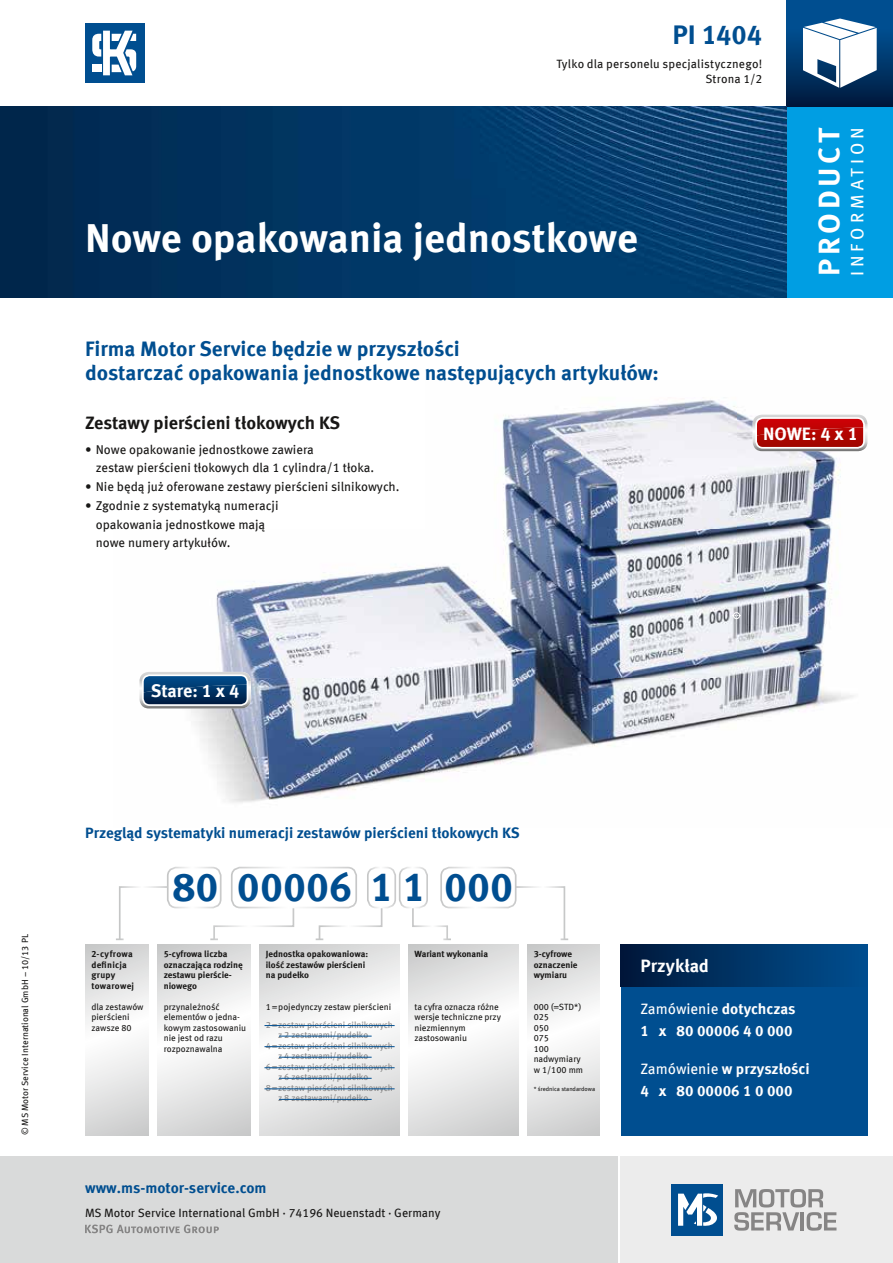
<style>
.page{position:relative;width:893px;height:1263px;background:#fff}
.page>*{position:absolute;margin:0;border:0;box-sizing:border-box;transform-origin:0 0}
.t1{font:700 40.5px "Meta OFC";letter-spacing:-.005em;color:#fff}
.t2{font:700 40.5px "Meta OFC";color:#004e90}
.t3{font:700 30px "Meta OFC";letter-spacing:.125em;color:#fff}
.t4{font:700 27px "Meta OFC";letter-spacing:-.005em;color:#004e90}
.t5{font:700 21px/24px "Meta OFC";color:#004e90}
.t6{font:700 18px "Meta OFC";letter-spacing:-.005em;color:#181716}
.t7{font:700 18px "Meta OFC";color:#fff}
.t8{font:18px "Meta OFC";letter-spacing:.225em;color:#fff}
.t9{font:700 15px "Meta OFC";color:#004e90}
.t10{font:700 15px/22.5px "Meta OFC";color:#fff}
.t11{font:12.75px/18.8px "Meta OFC";color:#181716}
.t12{font:12px/15px "Meta OFC";color:#181716;text-align:right}
.t13{font:9px/10.5px "Meta OFC";letter-spacing:-.005em;color:#181716}
.t14{font:9px "Meta OFC";letter-spacing:-.005em;color:#868585}
.t15{font:700 9px/10.5px "Meta OFC";color:#181716}
.t16{font:700 9px/10.5px "Meta OFC";letter-spacing:.025em;color:#181716}
.t17{font:6px "Meta OFC";color:#181716}
.s1{font-weight:400}
</style>
<div class="page">
<div style="left:621px;top:1157px;width:272px;height:106px;background:#ececec"></div>
<div style="left:0;top:1157px;width:617px;height:106px;background:#d9dada"></div>
<div style="left:672px;top:1184px;width:51px;height:51px;background:#004e90"></div>
<svg style="left:678px;top:1193px;width:40px;height:33px"></svg>
<svg style="left:734px;top:1189px;width:102px;height:42px"></svg>
<div style="left:787px;top:106px;width:106px;height:192px;background:#009ee3"></div>
<svg style="left:787px;top:0;width:106px;height:106px;background:#00396f"></svg>
<svg style="left:803px;top:19px;width:74px;height:69px"></svg>
<div style="left:85px;top:23px;width:60px;height:60px;background:#004e90"></div>
<svg style="left:92px;top:31px;width:44px;height:44px"></svg>
<svg style="left:85px;top:1224px;width:134px;height:9px"></svg>
<img style="left:0;top:106px;width:787px;height:192px">
<img style="left:146px;top:400px;width:722px;height:403px">
<div style="left:733px;top:612px;width:7px;height:7px;border:1px solid #fff;border-radius:50%"></div>
<svg style="left:85px;top:944px;width:64px;height:191px"></svg>
<svg style="left:157px;top:944px;width:94px;height:191px"></svg>
<svg style="left:259px;top:944px;width:141px;height:191px"></svg>
<svg style="left:408px;top:944px;width:111px;height:191px"></svg>
<svg style="left:527px;top:944px;width:73px;height:191px"></svg>
<div style="left:167px;top:867px;width:55px;height:41px;border:2px solid #fff;border-radius:9px"></div>
<div style="left:231px;top:867px;width:126px;height:41px;border:2px solid #fff;border-radius:9px"></div>
<div style="left:367px;top:867px;width:29px;height:41px;border:2px solid #fff;border-radius:9px"></div>
<div style="left:399px;top:867px;width:29px;height:41px;border:2px solid #fff;border-radius:9px"></div>
<div style="left:440px;top:867px;width:76px;height:41px;border:2px solid #fff;border-radius:9px"></div>
<svg style="left:116px;top:885px;width:53px;height:56px"></svg>
<svg style="left:411px;top:906px;width:40px;height:35px"></svg>
<svg style="left:316px;top:906px;width:67px;height:35px"></svg>
<svg style="left:210px;top:906px;width:85px;height:35px"></svg>
<svg style="left:514px;top:885px;width:54px;height:56px"></svg>
<svg style="left:139px;top:672px;width:112px;height:36px"></svg>
<img style="left:143px;top:685px;width:104px;height:20px">
<div style="left:142px;top:674px;width:106px;height:32px;border:2px solid #fff;border-radius:7px"></div>
<div style="left:621px;top:944px;width:246px;height:191px;background:#004e90"></div>
<div style="left:621px;top:944px;width:246px;height:42px;background:linear-gradient(to right,#00183b,#004f90)"></div>
<svg style="left:753px;top:415px;width:114px;height:36px"></svg>
<img style="left:756px;top:427px;width:108px;height:21px">
<div style="left:755px;top:417px;width:110px;height:32px;border:2px solid #fff;border-radius:7px"></div>
<hr style="left:264px;top:1025px;width:131px;height:1px;background:#004e90">
<hr style="left:279px;top:1036px;width:93px;height:1px;background:#004e90">
<hr style="left:264px;top:1046px;width:131px;height:1px;background:#004e90">
<hr style="left:279px;top:1057px;width:93px;height:1px;background:#004e90">
<hr style="left:264px;top:1067px;width:131px;height:1px;background:#004e90">
<hr style="left:279px;top:1078px;width:93px;height:1px;background:#004e90">
<hr style="left:264px;top:1088px;width:131px;height:1px;background:#004e90">
<hr style="left:279px;top:1099px;width:93px;height:1px;background:#004e90">
<p class="t13" style="left:20px;top:1135px;width:203px;rotate:-90deg">© MS Motor Service International GmbH – 10/13 PL</p>
<h3 class="t4" style="left:672px;top:17px;width:91px">PI 1404</h3>
<h3 class="t12" style="left:556px;top:56px;width:207px">Tylko dla personelu specjalistycznego!<br>Strona 1/2</h3>
<h1 class="t1" style="left:85px;top:212px;width:554px">Nowe opakowania jednostkowe</h1>
<h2 class="t3" style="left:810px;top:276px;width:151px;rotate:-90deg">PRODUCT</h2>
<h3 class="t8" style="left:846px;top:276px;width:150px;rotate:-90deg">INFORMATION</h3>
<h3 class="t5" style="left:85px;top:337px;width:575px">Firma Motor Service będzie w przyszłości<br>dostarczać opakowania jednostkowe następujących artykułów:</h3>
<h3 class="t6" style="left:85px;top:411px;width:257px">Zestawy pierścieni tłokowych KS</h3>
<h3 class="t11" style="left:96px;top:440px;width:280px;text-indent:-11px">• Nowe opakowanie jednostkowe zawiera<br>zestaw pierścieni tłokowych dla 1 cylindra/1 tłoka.</h3>
<h3 class="t11" style="left:85px;top:477px;width:316px">• Nie będą już oferowane zestawy pierścieni silnikowych.</h3>
<h3 class="t11" style="left:96px;top:496px;width:184px;text-indent:-11px">• Zgodnie z systematyką numeracji opakowania jednostkowe mają nowe numery artykułów.</h3>
<h3 class="t7" style="left:151px;top:679px;width:90px">Stare: 1 x 4</h3>
<h3 class="t9" style="left:85px;top:823px;width:436px">Przegląd systematyki numeracji zestawów pierścieni tłokowych KS</h3>
<h1 class="t2" style="left:173px;top:861px;width:342px">80 00006 1 1 000</h1>
<h3 class="t7" style="left:763px;top:422px;width:96px">NOWE: 4 x 1</h3>
<p class="t16" style="left:91px;top:949px;width:44px">2-cyfrowa definicja grupy towarowej</p>
<p class="t13" style="left:91px;top:1001px;width:54px">dla zestawów pierścieni zawsze 80</p>
<p class="t15" style="left:164px;top:949px;width:81px">5-cyfrowa liczba oznaczająca rodzinę zestawu pierście&shy;niowego</p>
<p class="t13" style="left:164px;top:1001px;width:84px">przynależność elementów o jedna&shy;kowym zastosowaniu nie jest od razu rozpoznawalna</p>
<p class="t15" style="left:266px;top:949px;width:104px">Jednostka opakowaniowa: ilość zestawów pierścieni na pudełko</p>
<p class="t13" style="left:266px;top:1001px;width:127px">1 = pojedynczy zestaw pierścieni</p>
<p class="t14" style="left:266px;top:1019px;width:129px">2 = zestaw pierścieni silnikowych</p>
<p class="t14" style="left:278px;top:1029px;width:92px">z 2 zestawami/pudełko</p>
<p class="t14" style="left:266px;top:1040px;width:129px">4 = zestaw pierścieni silnikowych</p>
<p class="t14" style="left:278px;top:1050px;width:92px">z 4 zestawami/pudełko</p>
<p class="t14" style="left:266px;top:1061px;width:129px">6 = zestaw pierścieni silnikowych</p>
<p class="t14" style="left:278px;top:1071px;width:92px">z 6 zestawami/pudełko</p>
<p class="t14" style="left:266px;top:1082px;width:129px">8 = zestaw pierścieni silnikowych</p>
<p class="t14" style="left:278px;top:1092px;width:92px">z 8 zestawami/pudełko</p>
<p class="t15" style="left:415px;top:949px;width:75px">Wariant wykonania</p>
<p class="t13" style="left:415px;top:1001px;width:88px">ta cyfra oznacza różne wersje techniczne przy niezmiennym zastosowaniu</p>
<h3 class="t9" style="left:85px;top:1178px;width:183px">www.ms-motor-service.com</h3>
<h3 class="t12" style="left:85px;top:1205px;width:357px">MS Motor Service International GmbH · 74196 Neuenstadt · Germany</h3>
<p class="t15" style="left:534px;top:949px;width:45px">3-cyfrowe oznaczenie wymiaru</p>
<p class="t13" style="left:534px;top:1001px;width:51px">000 (=STD*)<br>025<br>050<br>075<br>100 nadwymiary w 1/100 mm</p>
<p class="t17" style="left:534px;top:1085px;width:63px">* średnica standardowa</p>
<h3 class="t7" style="left:640px;top:954px;width:70px">Przykład</h3>
<h3 class="t10" style="left:640px;top:997px;width:157px"><span class="s1">Zamówienie</span> dotychczas<br>1 x 80 00006 4 0 000</h3>
<h3 class="t10" style="left:640px;top:1057px;width:171px"><span class="s1">Zamówienie</span> w przyszłości<br>4 x 80 00006 1 0 000</h3>
</div>
